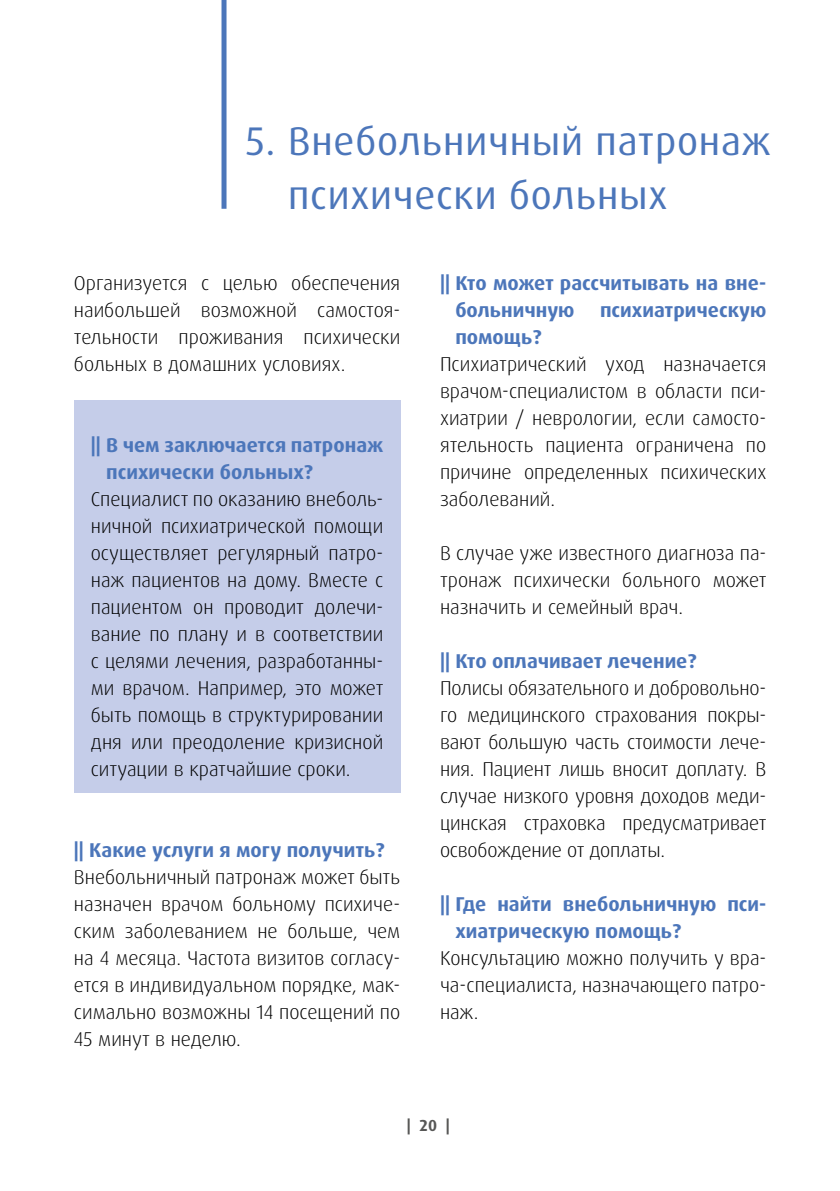
<style>
.page{position:relative;width:840px;height:1191px;background:#fff}
.page>*{position:absolute;margin:0;border:0;box-sizing:border-box;transform-origin:0 0}
.t1{font:40px/54px "Dax Pro";letter-spacing:.02em;color:#4c76ba}
.t2{font:300 20px/27px "Dax Pro";color:#000;text-align:justify}
.t3{font:700 20px/27px "Dax Pro";color:#4c76ba}
.t4{font:700 16px "Dax";color:#575756}
</style>
<div class="page">
<div style="left:221px;top:0;width:5px;height:209px;background:#4c76ba"></div>
<div style="left:74px;top:400px;width:326px;height:393px;background:#c5cde9"></div>
<h1 class="t1" style="left:288px;top:114px;width:484px;text-indent:-42px">5. Внебольничный патронаж психически больных</h1>
<p class="t2" style="left:74px;top:269px;width:327px">Организуется с целью обеспечения наибольшей возможной самостоя&shy;тельности проживания психически больных в домашних условиях.</p>
<p class="t3" style="left:106px;top:431px;width:278px;text-indent:-15px">|| В чем заключается патронаж психически больных?</p>
<p class="t2" style="left:91px;top:485px;width:294px">Специалист по оказанию внеболь&shy;ничной психиатрической помощи осуществляет регулярный патро&shy;наж пациентов на дому. Вместе с пациентом он проводит долечи&shy;вание по плану и в соответствии с целями лечения, разработанны&shy;ми врачом. Например, это может быть помощь в структурировании дня или преодоление кризисной ситуации в кратчайшие сроки.</p>
<p class="t3" style="left:74px;top:836px;width:312px">|| Какие услуги я могу получить?</p>
<p class="t2" style="left:74px;top:863px;width:327px">Внебольничный патронаж может быть назначен врачом больному психиче&shy;ским заболеванием не больше, чем на 4 месяца. Частота визитов согласу&shy;ется в индивидуальном порядке, мак&shy;симально возможны 14 посещений по 45 минут в неделю.</p>
<p class="t3" style="left:455px;top:269px;width:312px;text-indent:-15px">|| Кто может рассчитывать на вне&shy;больничную</p>
<p class="t3" style="left:599px;top:296px;width:168px">психиатрическую</p>
<p class="t3" style="left:455px;top:323px;width:88px">помощь?</p>
<p class="t2" style="left:440px;top:350px;width:328px">Психиатрический уход назначается врачом-специалистом в области пси&shy;хиатрии / неврологии, если самосто&shy;ятельность пациента ограничена по причине определенных психических заболеваний.</p>
<p class="t2" style="left:440px;top:539px;width:328px">В случае уже известного диагноза па&shy;тронаж психически больного может назначить и семейный врач.</p>
<p class="t3" style="left:440px;top:647px;width:258px">|| Кто оплачивает лечение?</p>
<p class="t2" style="left:440px;top:674px;width:328px">Полисы обязательного и добровольно&shy;го медицинского страхования покры&shy;вают большую часть стоимости лече&shy;ния. Пациент лишь вносит доплату. В случае низкого уровня доходов меди&shy;цинская страховка предусматривает освобождение от доплаты.</p>
<p class="t3" style="left:455px;top:890px;width:312px;text-indent:-15px">|| Где найти внебольничную пси&shy;хиатрическую помощь?</p>
<p class="t2" style="left:440px;top:944px;width:327px">Консультацию можно получить у вра&shy;ча-специалиста, назначающего патро&shy;наж.</p>
<p class="t4" style="left:406px;top:1116px;width:45px">| 20 |</p>
</div>
